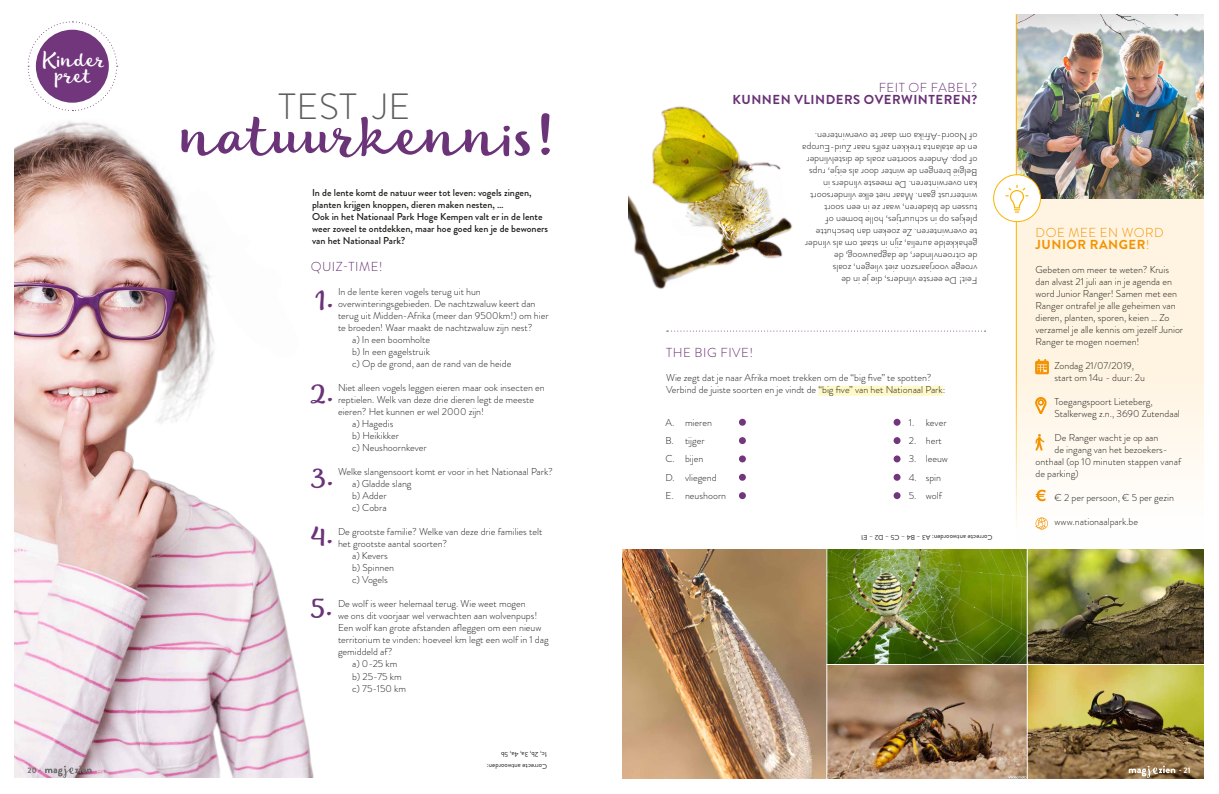
<style>
.page{position:relative;width:1219px;height:794px;background:#fff}
.page>*{position:absolute;margin:0;border:0;box-sizing:border-box;transform-origin:0 0}
.t1{font:57.3px "Lifehack";letter-spacing:.055em;color:#6b3378}
.t2{font:300 36.5px "Brandon Grotesque";letter-spacing:.02em;color:#5e5c5d}
.t3{font:26.6px/58.3px "Lifehack";color:#6b3378}
.t4{font:20px/16px "Lifehack";letter-spacing:.04em;color:#fff;text-align:center}
.t5{font:300 13px "Brandon Grotesque";letter-spacing:.04em;color:#682f74}
.t6{font:700 13px "Brandon Grotesque";letter-spacing:.04em;color:#682f74}
.t7{font:300 13px/12px "Brandon Grotesque";letter-spacing:.04em;color:#f39200}
.t8{font:300 10px/12px "Brandon Grotesque";color:#1d1d1b}
.t9{font:500 10px/12px "Brandon Grotesque";color:#1d1d1b}
.t10{font:700 8px "Brandon Grotesque";color:#706f6f}
.t11{font:700 8px "Brandon Grotesque";color:#fff}
.t12{font:7px/12px "Brandon Grotesque";color:#1d1d1b}
.s1{font-weight:700}
</style>
<div class="page">
<img style="left:14px;top:66px;width:300px;height:712px">
<svg style="left:27px;top:21px;width:91px;height:90px"></svg>
<div style="left:36px;top:30px;width:73px;height:73px;background:#72367d;border-radius:50%"></div>
<svg style="left:1017px;top:198px;width:187px;height:332px;fill:#fff4e1"></svg>
<img style="left:1017px;top:14px;width:187px;height:184px">
<hr style="left:1016px;top:14px;width:1px;height:766px;background:#fab400">
<svg style="left:1035px;top:359px;width:14px;height:15px"></svg>
<svg style="left:1035px;top:397px;width:11px;height:17px"></svg>
<svg style="left:1035px;top:434px;width:9px;height:16px"></svg>
<svg style="left:1035px;top:489px;width:11px;height:12px"></svg>
<svg style="left:1035px;top:517px;width:13px;height:12px"></svg>
<svg style="left:667px;top:330px;width:319px;height:1px"></svg>
<div style="left:818px;top:386px;width:125px;height:10px;background:#fff9c7"></div>
<div style="left:739px;top:419px;width:7px;height:7px;background:#72367d;border-radius:50%"></div>
<div style="left:894px;top:419px;width:6px;height:7px;background:#72367d;border-radius:50%"></div>
<div style="left:739px;top:437px;width:7px;height:7px;background:#72367d;border-radius:50%"></div>
<div style="left:894px;top:437px;width:6px;height:7px;background:#72367d;border-radius:50%"></div>
<div style="left:739px;top:455px;width:7px;height:7px;background:#72367d;border-radius:50%"></div>
<div style="left:894px;top:455px;width:6px;height:7px;background:#72367d;border-radius:50%"></div>
<div style="left:739px;top:474px;width:7px;height:7px;background:#72367d;border-radius:50%"></div>
<div style="left:894px;top:474px;width:6px;height:7px;background:#72367d;border-radius:50%"></div>
<div style="left:739px;top:492px;width:7px;height:7px;background:#72367d;border-radius:50%"></div>
<div style="left:894px;top:492px;width:6px;height:7px;background:#72367d;border-radius:50%"></div>
<img style="left:629px;top:106px;width:163px;height:183px">
<img style="left:827px;top:549px;width:377px;height:115px">
<div style="left:994px;top:175px;width:46px;height:47px;background:#fff;border-radius:50%"></div>
<div style="left:993px;top:174px;width:48px;height:48px;border:1px solid #fab400;border-radius:50%"></div>
<svg style="left:1005px;top:185px;width:23px;height:28px"></svg>
<img style="left:827px;top:665px;width:377px;height:115px">
<img style="left:623px;top:549px;width:203px;height:230px">
<hr style="left:826px;top:664px;width:393px;height:1px;background:#fff">
<hr style="left:1027px;top:543px;width:1px;height:246px;background:#fff">
<svg style="left:1129px;top:765px;width:46px;height:13px"></svg>
<svg style="left:45px;top:765px;width:47px;height:13px"></svg>
<h3 class="t4" style="left:42px;top:53px;width:65px">Kinder pret</h3>
<h2 class="t2" style="left:279px;top:82px;width:133px">TEST JE</h2>
<h1 class="t1" style="left:180px;top:95px;width:376px">natuurkennis!</h1>
<p class="t9" style="left:312px;top:187px;width:238px">In de lente komt de natuur weer tot leven: vogels zingen, planten krijgen knoppen, dieren maken nesten, …<br>Ook in het Nationaal Park Hoge Kempen valt er in de lente weer zoveel te ontdekken, maar hoe goed ken je de bewoners van het Nationaal Park?</p>
<h3 class="t5" style="left:311px;top:258px;width:73px">QUIZ-TIME!</h3>
<p class="t8" style="left:338px;top:286px;width:144px">In de lente keren vogels terug uit hun</p>
<p class="t8" style="left:338px;top:298px;width:199px">overwinteringsgebieden. De nachtzwaluw keert dan</p>
<p class="t8" style="left:338px;top:310px;width:212px">terug uit Midden-Afrika (meer dan 9500km!) om hier</p>
<p class="t8" style="left:338px;top:322px;width:196px">te broeden! Waar maakt de nachtzwaluw zijn nest?</p>
<p class="t8" style="left:352px;top:334px;width:79px">a) In een boomholte</p>
<p class="t8" style="left:352px;top:346px;width:79px">b) In een gagelstruik</p>
<p class="t8" style="left:352px;top:358px;width:161px">c) Op de grond, aan de rand van de heide</p>
<p class="t8" style="left:338px;top:382px;width:208px">Niet alleen vogels leggen eieren maar ook insecten en</p>
<p class="t8" style="left:338px;top:394px;width:198px">reptielen. Welk van deze drie dieren legt de meeste</p>
<p class="t8" style="left:338px;top:406px;width:148px">eieren? Het kunnen er wel 2000 zijn!</p>
<p class="t8" style="left:352px;top:418px;width:43px">a) Hagedis</p>
<p class="t8" style="left:352px;top:430px;width:48px">b) Heikikker</p>
<p class="t8" style="left:352px;top:442px;width:76px">c) Neushoornkever</p>
<p class="t8" style="left:352px;top:466px;width:202px;text-indent:-14px">Welke slangensoort komt er voor in het Nationaal Park? a) Gladde slang<br>b) Adder<br>c) Cobra</p>
<p class="t8" style="left:338px;top:526px;width:206px">De grootste familie? Welke van deze drie families telt</p>
<p class="t8" style="left:338px;top:538px;width:111px">het grootste aantal soorten?</p>
<p class="t8" style="left:352px;top:550px;width:37px">a) Kevers</p>
<p class="t8" style="left:352px;top:562px;width:43px">b) Spinnen</p>
<p class="t8" style="left:352px;top:574px;width:37px">c) Vogels</p>
<p class="t8" style="left:338px;top:598px;width:189px">De wolf is weer helemaal terug. Wie weet mogen</p>
<p class="t8" style="left:338px;top:610px;width:201px">we ons dit voorjaar wel verwachten aan wolvenpups!</p>
<p class="t8" style="left:338px;top:622px;width:205px">Een wolf kan grote afstanden afleggen om een nieuw</p>
<p class="t8" style="left:338px;top:634px;width:212px">territorium te vinden: hoeveel km legt een wolf in 1 dag</p>
<p class="t8" style="left:338px;top:646px;width:56px">gemiddeld af?</p>
<p class="t8" style="left:352px;top:658px;width:47px">a) 0-25 km</p>
<p class="t8" style="left:352px;top:670px;width:51px">b) 25-75 km</p>
<p class="t8" style="left:352px;top:682px;width:55px">c) 75-150 km</p>
<h3 class="t3" style="left:314px;top:270px;width:22px">1.</h3>
<h3 class="t3" style="left:309px;top:365px;width:26px">2.</h3>
<h3 class="t3" style="left:309px;top:448px;width:26px">3.<br>4.</h3>
<h3 class="t3" style="left:309px;top:579px;width:25px">5.</h3>
<h3 class="t5" style="left:879px;top:78px;width:100px">FEIT OF FABEL?</h3>
<h3 class="t6" style="left:733px;top:90px;width:246px">KUNNEN VLINDERS OVERWINTEREN?</h3>
<p class="t8" style="left:977px;top:286px;width:177px;rotate:-180deg">Feit! De eerste vlinders, die je in de<br>vroege voorjaarszon ziet vliegen, zoals<br>de citroenvlinder, de dagpauwoog, de gehakkelde aurelia, zijn in staat om als vlinder te overwinteren. Ze zoeken dan beschutte plekjes op in schuurtjes, holle bomen of tussen de bladeren, waar ze in een soort winterrust gaan. Maar niet elke vlindersoort kan overwinteren. De meeste vlinders in België brengen de winter door als eitje, rups of pop. Andere soorten zoals de distelvlinder en de atalanta trekken zelfs naar Zuid-Europa of Noord-Afrika om daar te overwinteren.</p>
<h3 class="t5" style="left:666px;top:344px;width:89px">THE BIG FIVE!</h3>
<p class="t8" style="left:666px;top:372px;width:281px">Wie zegt dat je naar Afrika moet trekken om de “big five” te spotten?<br>Verbind de juiste soorten en je vindt de “big five” van het Nationaal Park:</p>
<p class="t8" style="left:665px;top:416px;width:48px">A. mieren</p>
<p class="t8" style="left:909px;top:416px;width:39px">1. kever</p>
<p class="t8" style="left:665px;top:435px;width:41px">B. tijger</p>
<p class="t8" style="left:909px;top:435px;width:35px">2. hert</p>
<p class="t8" style="left:665px;top:453px;width:39px">C. bijen</p>
<p class="t8" style="left:909px;top:453px;width:41px">3. leeuw</p>
<p class="t8" style="left:665px;top:471px;width:53px">D. vliegend</p>
<p class="t8" style="left:909px;top:471px;width:34px">4. spin</p>
<p class="t8" style="left:665px;top:490px;width:62px">E. neushoorn</p>
<p class="t8" style="left:909px;top:490px;width:35px">5. wolf</p>
<p class="t12" style="left:992px;top:543px;width:133px;rotate:-180deg">Correcte antwoorden: A3 – B4 – C5 – D2 – E1</p>
<h3 class="t7" style="left:1036px;top:227px;width:130px">DOE MEE EN WORD<br><span class="s1">JUNIOR RANGER</span>!</h3>
<p class="t8" style="left:1035px;top:264px;width:149px">Gebeten om meer te weten? Kruis dan alvast 21 juli aan in je agenda en word Junior Ranger! Samen met een Ranger ontrafel je alle geheimen van dieren, planten, sporen, keien … Zo verzamel je alle kennis om jezelf Junior Ranger te mogen noemen!</p>
<p class="t8" style="left:1054px;top:360px;width:92px">Zondag 21/07/2019, start om 14u - duur: 2u</p>
<p class="t8" style="left:1054px;top:396px;width:127px">Toegangspoort Lieteberg,<br>Stalkerweg z.n., 3690 Zutendaal</p>
<p class="t8" style="left:1054px;top:432px;width:105px">De Ranger wacht je op aan</p>
<p class="t8" style="left:1054px;top:444px;width:115px">de ingang van het bezoekers-</p>
<p class="t8" style="left:1035px;top:456px;width:147px">onthaal (op 10 minuten stappen vanaf</p>
<p class="t8" style="left:1035px;top:468px;width:45px">de parking)</p>
<p class="t8" style="left:1054px;top:492px;width:121px">€ 2 per persoon, € 5 per gezin</p>
<p class="t8" style="left:1054px;top:516px;width:85px">www.nationaalpark.be</p>
<p class="t12" style="left:547px;top:772px;width:62px;rotate:-180deg">Correcte antwoorden:<br>1c, 2b, 3a, 4a, 5b</p>
<p class="t10" style="left:28px;top:764px;width:15px">20 -</p>
<p class="t11" style="left:1179px;top:764px;width:13px">- 21</p>
</div>
